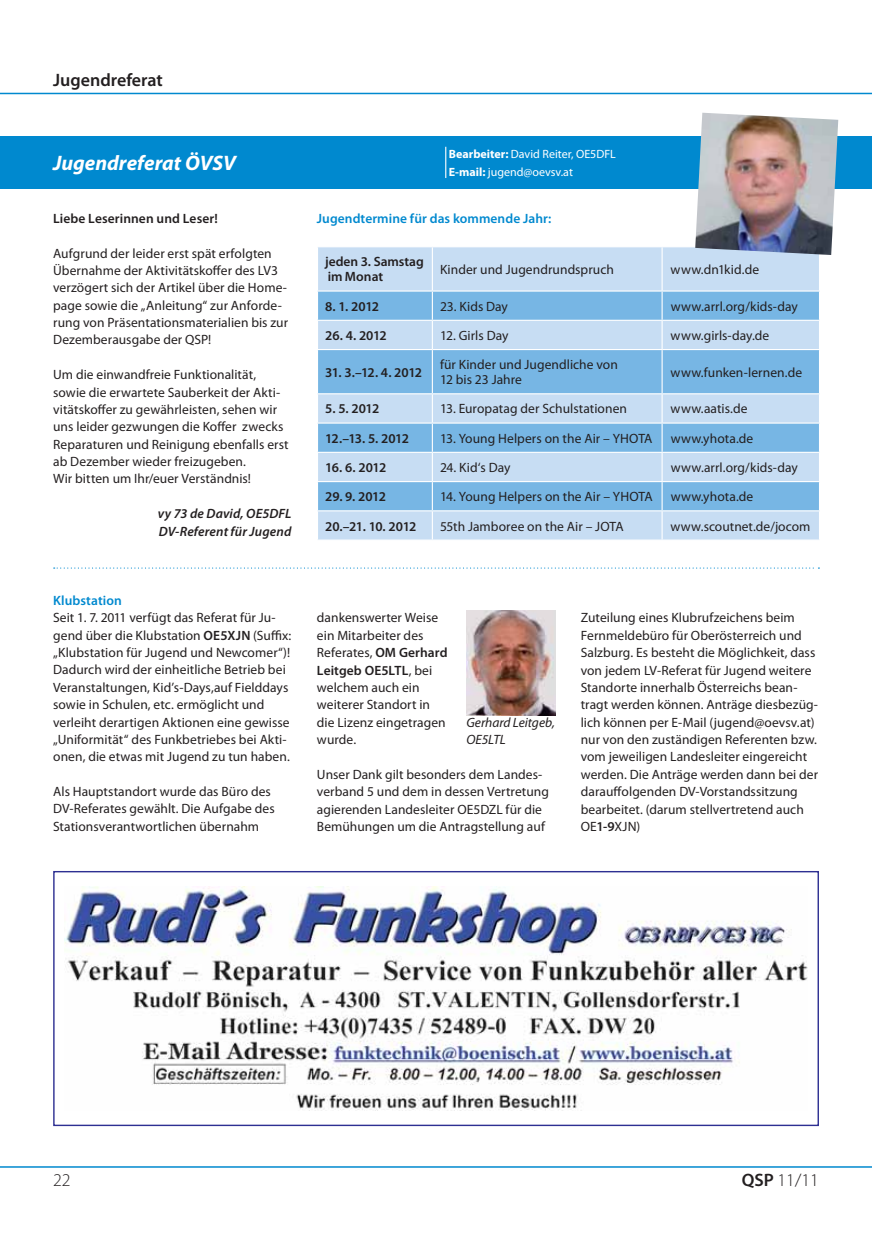
<style>
.page{position:relative;width:872px;height:1233px;background:#fff}
.page>*{position:absolute;margin:0;border:0;box-sizing:border-box;transform-origin:0 0}
.t1{font:italic 700 21px "Myriad Pro";color:#fff}
.t2{font:600 18px "Myriad Pro";color:#231f20}
.t3{font:300 18px "Myriad Pro";color:#231f20}
.t4{font:13.5px/17.4px "Myriad Pro";letter-spacing:.005em;color:#231f20}
.t5{font:600 13.5px/15px "Myriad Pro";color:#231f20}
.t6{font:600 13.5px "Myriad Pro";letter-spacing:.005em;color:#0089cf}
.t7{font:italic 600 13.5px/17.4px "Myriad Pro";letter-spacing:.01em;color:#231f20}
.t8{font:italic 13.5px/17.4px "Myriad Pro";letter-spacing:-.005em;color:#231f20}
.t9{font:600 13.5px "Myriad Pro";letter-spacing:-.035em;color:#231f20}
.t10{font:12px/18px "Myriad Pro";color:#fff}
.s1{font-weight:700}
.s2{font-weight:600}
</style>
<div class="page">
<hr style="left:0;top:93px;width:872px;height:1px;background:#0089cf">
<hr style="left:0;top:1166px;width:872px;height:2px;background:#0089cf">
<div style="left:0;top:136px;width:872px;height:53px;background:#0089cf"></div>
<hr style="left:445px;top:147px;width:1px;height:31px;background:#fff">
<div style="left:318px;top:247px;width:501px;height:293px;background:#c7ddf3"></div>
<svg style="left:318px;top:292px;width:501px;height:218px;fill:#77b6e4"></svg>
<hr style="left:432px;top:247px;width:1px;height:43px;background:#fff">
<hr style="left:661px;top:247px;width:1px;height:43px;background:#fff">
<hr style="left:317px;top:290px;width:115px;height:2px;background:#fff">
<hr style="left:432px;top:290px;width:230px;height:2px;background:#fff">
<hr style="left:662px;top:290px;width:158px;height:2px;background:#fff">
<hr style="left:317px;top:320px;width:115px;height:1px;background:#fff">
<hr style="left:432px;top:320px;width:230px;height:1px;background:#fff">
<svg style="left:432px;top:292px;width:1px;height:57px"></svg>
<hr style="left:662px;top:320px;width:158px;height:1px;background:#fff">
<svg style="left:661px;top:292px;width:1px;height:57px"></svg>
<hr style="left:818px;top:321px;width:2px;height:28px;background:#fff">
<hr style="left:317px;top:349px;width:115px;height:1px;background:#fff">
<hr style="left:432px;top:349px;width:230px;height:1px;background:#fff">
<hr style="left:432px;top:350px;width:1px;height:43px;background:#fff">
<hr style="left:662px;top:349px;width:158px;height:1px;background:#fff">
<hr style="left:661px;top:350px;width:1px;height:43px;background:#fff">
<hr style="left:818px;top:350px;width:2px;height:43px;background:#fff">
<hr style="left:317px;top:393px;width:115px;height:1px;background:#fff">
<hr style="left:432px;top:393px;width:230px;height:1px;background:#fff">
<hr style="left:662px;top:393px;width:158px;height:1px;background:#fff">
<hr style="left:818px;top:394px;width:2px;height:29px;background:#fff">
<hr style="left:317px;top:423px;width:115px;height:1px;background:#fff">
<hr style="left:432px;top:423px;width:230px;height:1px;background:#fff">
<hr style="left:662px;top:423px;width:158px;height:1px;background:#fff">
<hr style="left:818px;top:424px;width:2px;height:28px;background:#fff">
<hr style="left:317px;top:452px;width:115px;height:1px;background:#fff">
<hr style="left:432px;top:452px;width:230px;height:1px;background:#fff">
<hr style="left:662px;top:452px;width:158px;height:1px;background:#fff">
<hr style="left:818px;top:453px;width:2px;height:28px;background:#fff">
<hr style="left:317px;top:481px;width:115px;height:1px;background:#fff">
<hr style="left:432px;top:481px;width:230px;height:1px;background:#fff">
<hr style="left:662px;top:481px;width:158px;height:1px;background:#fff">
<hr style="left:818px;top:482px;width:2px;height:28px;background:#fff">
<hr style="left:317px;top:510px;width:115px;height:1px;background:#fff">
<hr style="left:432px;top:510px;width:230px;height:1px;background:#fff">
<svg style="left:432px;top:394px;width:1px;height:146px"></svg>
<hr style="left:662px;top:510px;width:158px;height:1px;background:#fff">
<svg style="left:661px;top:394px;width:1px;height:146px"></svg>
<hr style="left:818px;top:511px;width:2px;height:29px;background:#fff">
<svg style="left:54px;top:568px;width:765px;height:1px"></svg>
<img style="left:466px;top:611px;width:89px;height:104px">
<img style="left:65px;top:886px;width:742px;height:225px">
<div style="left:53px;top:871px;width:766px;height:255px;border:1px solid #2e3092"></div>
<img style="left:695px;top:113px;width:143px;height:142px">
<h2 class="t2" style="left:53px;top:73px;width:111px">Jugendreferat</h2>
<h1 class="t1" style="left:53px;top:155px;width:184px">Jugendreferat ÖVSV</h1>
<p class="t10" style="left:449px;top:145px;width:169px"><span class="s1">Bearbeiter:</span> David Reiter, OE5DFL<br><span class="s1">E-mail:</span> jugend@oevsv.at</p>
<p class="t6" style="left:317px;top:213px;width:236px">Jugendtermine für das kommende Jahr:</p>
<p class="t5" style="left:325px;top:255px;width:100px">jeden 3. Samstag im Monat</p>
<p class="t4" style="left:440px;top:262px;width:175px">Kinder und Jugendrundspruch</p>
<p class="t4" style="left:670px;top:262px;width:90px">www.dn1kid.de</p>
<p class="t5" style="left:325px;top:300px;width:55px">8. 1. 2012</p>
<p class="t4" style="left:440px;top:298px;width:69px">23. Kids Day</p>
<p class="t4" style="left:670px;top:298px;width:129px">www.arrl.org/kids-day</p>
<p class="t5" style="left:325px;top:329px;width:63px">26. 4. 2012</p>
<p class="t4" style="left:440px;top:328px;width:70px">12. Girls Day</p>
<p class="t4" style="left:670px;top:328px;width:100px">www.girls-day.de</p>
<p class="t5" style="left:325px;top:366px;width:98px">31. 3.–12. 4. 2012</p>
<p class="t4" style="left:440px;top:358px;width:179px;line-height:15px">für Kinder und Jugendliche von<br>12 bis 23 Jahre</p>
<p class="t4" style="left:670px;top:364px;width:133px">www.funken-lernen.de</p>
<p class="t5" style="left:325px;top:402px;width:56px">5. 5. 2012</p>
<p class="t4" style="left:440px;top:401px;width:188px">13. Europatag der Schulstationen</p>
<p class="t4" style="left:670px;top:401px;width:78px">www.aatis.de</p>
<p class="t5" style="left:325px;top:432px;width:85px">12.–13. 5. 2012</p>
<p class="t4" style="left:440px;top:430px;width:214px">13. Young Helpers on the Air – YHOTA</p>
<p class="t4" style="left:670px;top:430px;width:84px">www.yhota.de</p>
<p class="t5" style="left:325px;top:461px;width:63px">16. 6. 2012</p>
<p class="t4" style="left:440px;top:460px;width:72px">24. Kid‘s Day</p>
<p class="t4" style="left:670px;top:460px;width:129px">www.arrl.org/kids-day</p>
<p class="t5" style="left:325px;top:490px;width:62px">29. 9. 2012</p>
<p class="t4" style="left:440px;top:489px;width:214px">14. Young Helpers on the Air – YHOTA</p>
<p class="t4" style="left:670px;top:489px;width:84px">www.yhota.de</p>
<p class="t9" style="left:325px;top:521px;width:93px">20.–21. 10. 2012</p>
<p class="t4" style="left:440px;top:518px;width:185px">55th Jamboree on the Air – JOTA</p>
<p class="t4" style="left:670px;top:518px;width:141px">www.scoutnet.de/jocom</p>
<p class="t5" style="left:53px;top:212px;width:166px">Liebe Leserinnen und Leser!</p>
<p class="t4" style="left:53px;top:245px;width:236px">Aufgrund der leider erst spät erfolgten Übernahme der Aktivitätskoffer des LV3 verzögert sich der Artikel über die Home&shy;page sowie die „Anleitung“ zur Anforde&shy;rung von Präsentationsmaterialien bis zur Dezemberausgabe der QSP!</p>
<p class="t4" style="left:53px;top:367px;width:237px">Um die einwandfreie Funktionalität, sowie die erwartete Sauberkeit der Akti&shy;vitätskoffer zu gewährleisten, sehen wir uns leider gezwungen die Koffer zwecks Reparaturen und Reinigung ebenfalls erst ab Dezember wieder freizugeben.<br>Wir bitten um Ihr/euer Verständnis!</p>
<p class="t7" style="left:158px;top:506px;width:135px">vy 73 de David, OE5DFL<br>DV-Referent für Jugend</p>
<p class="t6" style="left:53px;top:595px;width:70px">Klubstation</p>
<p class="t4" style="left:53px;top:610px;width:240px">Seit 1. 7. 2011 verfügt das Referat für Ju&shy;gend über die Klubstation <span class="s2">OE5XJN</span> (Suffix: „Klubstation für Jugend und Newcomer“)!<br>Dadurch wird der einheitliche Betrieb bei Veranstaltungen, Kid’s-Days,auf Fielddays sowie in Schulen, etc. ermöglicht und verleiht derartigen Aktionen eine gewisse „Uniformität“ des Funkbetriebes bei Akti&shy;onen, die etwas mit Jugend zu tun haben.</p>
<p class="t4" style="left:53px;top:784px;width:223px">Als Hauptstandort wurde das Büro des<br>DV-Referates gewählt. Die Aufgabe des<br>Stationsverantwortlichen übernahm</p>
<p class="t4" style="left:317px;top:610px;width:132px">dankenswerter Weise ein Mitarbeiter des<br>Referates, <span class="s2">OM Gerhard<br>Leitgeb OE5LTL</span>, bei welchem auch ein weiterer Standort in die Lizenz eingetragen wurde.</p>
<p class="t4" style="left:317px;top:766px;width:233px">Unser Dank gilt besonders dem Landes&shy;verband 5 und dem in dessen Vertretung agierenden Landesleiter OE5DZL für die Bemühungen um die Antragstellung auf</p>
<p class="t8" style="left:466px;top:714px;width:90px">Gerhard Leitgeb,<br>OE5LTL</p>
<p class="t4" style="left:580px;top:610px;width:239px">Zuteilung eines Klubrufzeichens beim Fernmeldebüro für Oberösterreich und Salzburg. Es besteht die Möglichkeit, dass von jedem LV-Referat für Jugend weitere Standorte innerhalb Österreichs bean&shy;tragt werden können. Anträge diesbezüg&shy;lich können per E-Mail (jugend@oevsv.at) nur von den zuständigen Referenten bzw. vom jeweiligen Landesleiter eingereicht werden. Die Anträge werden dann bei der darauffolgenden DV-Vorstandssitzung bearbeitet. (darum stellvertretend auch OE<span class="s2">1-9</span>XJN)</p>
<h2 class="t3" style="left:53px;top:1173px;width:19px">22</h2>
<h2 class="t3" style="left:741px;top:1173px;width:79px"><span class="s2">QSP</span> 11/11</h2>
</div>
